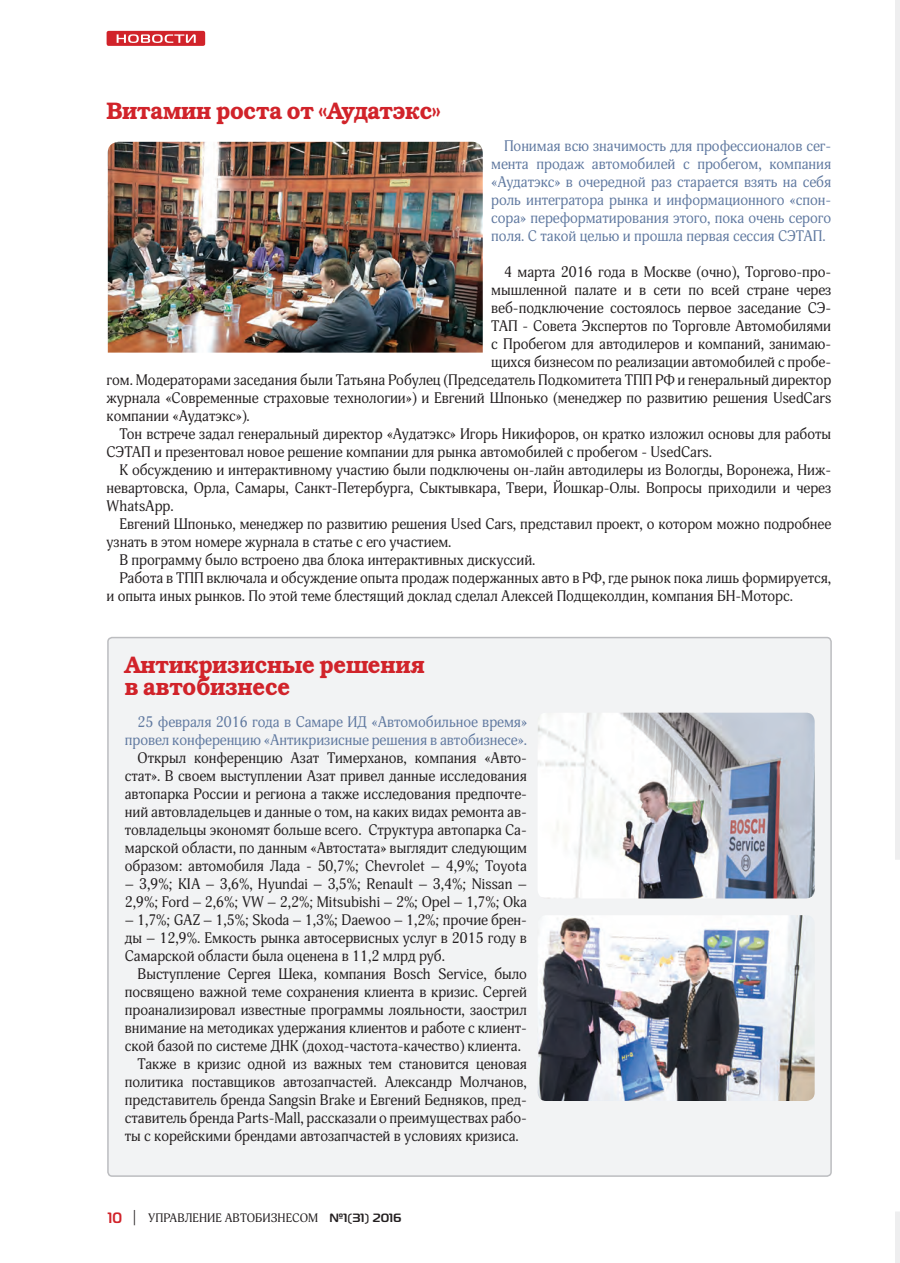
<style>
.page{position:relative;width:900px;height:1263px;background:#fff}
.page>*{position:absolute;margin:0;border:0;box-sizing:border-box;transform-origin:0 0}
.t1{font:600 24px/22.5px "Bookman C";letter-spacing:-.01em;color:#d1232a;scale:.92 1}
.t2{font:15px/18px "Adonis C";color:#231f20;text-align:justify}
.t3{font:15px/18px "Adonis C";color:#6079a0;text-align:justify}
.t4{font:12px "Adonis C";letter-spacing:.01em;color:#231f20}
.s1{font-family:"Magistral C";font-weight:700;font-size:15px;color:#d1232a}
.s2{font-size:15px}
.s3{font-family:"Magistral C";font-weight:700}
</style>
<div class="page">
<div style="left:108px;top:638px;width:722px;height:538px;background:#f2f3f4;border-radius:4px"></div>
<div style="left:107px;top:31px;width:98px;height:15px;background:#d1232a;border-radius:2px"></div>
<svg style="left:117px;top:34px;width:79px;height:9px"></svg>
<img style="left:108px;top:142px;width:374px;height:211px">
<img style="left:538px;top:713px;width:276px;height:185px">
<img style="left:537px;top:915px;width:277px;height:186px">
<h1 class="t1" style="left:107px;top:100px;width:365px">Витамин роста от «Аудатэкс»</h1>
<p class="t3" style="left:491px;top:137px;width:341px;text-indent:13px">Понимая всю значимость для профессионалов сег&shy;мента продаж автомобилей с пробегом, компания «Аудатэкс» в очередной раз старается взять на себя роль интегратора рынка и информационного «спон&shy;сора» переформатирования этого, пока очень серого поля. С такой целью и прошла первая сессия СЭТАП.</p>
<p class="t2" style="left:504px;top:263px;width:328px">4 марта 2016 года в Москве (очно), Торгово-про-</p>
<p class="t2" style="left:491px;top:281px;width:341px">мышленной палате и в сети по всей стране через</p>
<p class="t2" style="left:491px;top:299px;width:341px">веб-подключение состоялось первое заседание СЭ-</p>
<p class="t2" style="left:491px;top:317px;width:341px">ТАП - Совета Экспертов по Торговле Автомобилями</p>
<p class="t2" style="left:491px;top:335px;width:341px">с Пробегом для автодилеров и компаний, занимаю-</p>
<p class="t2" style="left:491px;top:353px;width:341px">щихся бизнесом по реализации автомобилей с пробе-</p>
<p class="t2" style="left:107px;top:371px;width:726px">гом. Модераторами заседания были Татьяна Робулец (Председатель Подкомитета ТПП РФ и генеральный директор</p>
<p class="t2" style="left:107px;top:389px;width:726px">журнала «Современные страховые технологии») и Евгений Шпонько (менеджер по развитию решения UsedCars</p>
<p class="t2" style="left:107px;top:407px;width:145px">компании «Аудатэкс»).</p>
<p class="t2" style="left:119px;top:425px;width:713px">Тон встрече задал генеральный директор «Аудатэкс» Игорь Никифоров, он кратко изложил основы для работы</p>
<p class="t2" style="left:107px;top:443px;width:607px">СЭТАП и презентовал новое решение компании для рынка автомобилей с пробегом - UsedCars.</p>
<p class="t2" style="left:119px;top:461px;width:713px">К обсуждению и интерактивному участию были подключены он-лайн автодилеры из Вологды, Воронежа, Ниж-</p>
<p class="t2" style="left:107px;top:479px;width:726px">невартовска, Орла, Самары, Санкт-Петербурга, Сыктывкара, Твери, Йошкар-Олы. Вопросы приходили и через</p>
<p class="t2" style="left:107px;top:497px;width:69px">WhatsApp.</p>
<p class="t2" style="left:119px;top:515px;width:713px">Евгений Шпонько, менеджер по развитию решения Used Cars, представил проект, о котором можно подробнее</p>
<p class="t2" style="left:107px;top:533px;width:346px">узнать в этом номере журнала в статье с его участием.</p>
<p class="t2" style="left:119px;top:551px;width:417px">В программу было встроено два блока интерактивных дискуссий.</p>
<p class="t2" style="left:119px;top:569px;width:713px">Работа в ТПП включала и обсуждение опыта продаж подержанных авто в РФ, где рынок пока лишь формируется,</p>
<p class="t2" style="left:107px;top:587px;width:687px">и опыта иных рынков. По этой теме блестящий доклад сделал Алексей Подщеколдин, компания БН-Моторс.</p>
<h1 class="t1" style="left:125px;top:653px;width:327px">Антикризисные решения в автобизнесе</h1>
<p class="t3" style="left:125px;top:713px;width:403px;text-align:right">25 февраля 2016 года в Самаре ИД «Автомобильное время» провел конференцию «Антикризисные решения в автобизнесе».</p>
<p class="t2" style="left:125px;top:749px;width:403px;text-indent:13px">Открыл конференцию Азат Тимерханов, компания «Авто&shy;стат». В своем выступлении Азат привел данные исследования автопарка России и региона а также исследования предпочте&shy;ний автовладельцев и данные о том, на каких видах ремонта ав&shy;товладельцы экономят больше всего. Структура автопарка Са&shy;марской области, по данным «Автостата» выглядит следующим образом: автомобиля Лада - 50,7%; Chevrolet – 4,9%; Toyota</p>
<p class="t2" style="left:125px;top:875px;width:403px">– 3,9%; KIA – 3,6%, Hyundai – 3,5%; Renault – 3,4%; Nissan –<br>2,9%; Ford – 2,6%; VW – 2,2%; Mitsubishi – 2%; Opel – 1,7%; Oka</p>
<p class="t2" style="left:125px;top:911px;width:403px">– 1,7%; GAZ – 1,5%; Skoda – 1,3%; Daewoo – 1,2%; прочие брен&shy;ды – 12,9%. Емкость рынка автосервисных услуг в 2015 году в Самарской области была оценена в 11,2 млрд руб.</p>
<p class="t2" style="left:137px;top:965px;width:391px">Выступление Сергея Шека, компания Bosch Service, было</p>
<p class="t2" style="left:125px;top:983px;width:403px">посвящено важной теме сохранения клиента в кризис. Сергей</p>
<p class="t2" style="left:125px;top:1001px;width:403px">проанализировал известные программы лояльности, заострил</p>
<p class="t2" style="left:125px;top:1019px;width:403px">внимание на методиках удержания клиентов и работе с клиент-</p>
<p class="t2" style="left:125px;top:1037px;width:397px">ской базой по системе ДНК (доход-частота-качество) клиента.</p>
<p class="t2" style="left:137px;top:1055px;width:391px">Также в кризис одной из важных тем становится ценовая</p>
<p class="t2" style="left:125px;top:1073px;width:403px">политика поставщиков автозапчастей. Александр Молчанов,</p>
<p class="t2" style="left:125px;top:1091px;width:403px">представитель бренда Sangsin Brake и Евгений Бедняков, пред-</p>
<p class="t2" style="left:125px;top:1109px;width:403px">ставитель бренда Parts-Mall, рассказали о преимуществах рабо-</p>
<p class="t2" style="left:125px;top:1127px;width:395px">ты с корейскими брендами автозапчастей в условиях кризиса.</p>
<p class="t4" style="left:108px;top:1211px;width:295px"><span class="s1">10</span> <span class="s2">|</span> УПРАВЛЕНИЕ АВТОБИЗНЕСОМ <span class="s3">№1(31) 2016</span></p>
</div>
